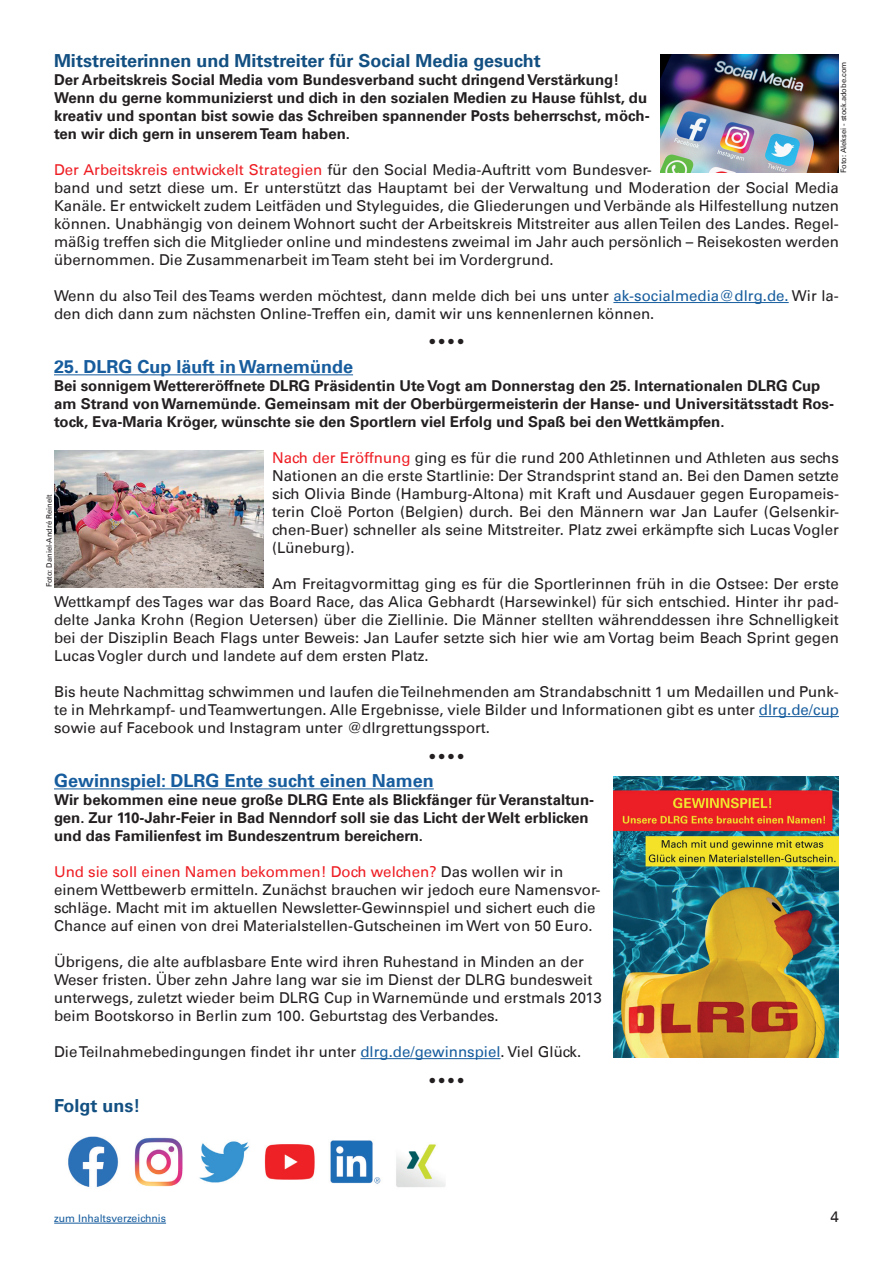
<style>
.page{position:relative;width:893px;height:1263px;background:#fff}
.page>*{position:absolute;margin:0;border:0;box-sizing:border-box;transform-origin:0 0}
.t1{font:700 18px "DLRG Univers";color:#175d9e}
.t2{font:700 18px "DLRG Univers";color:#135082}
.t3{font:15px/18px "DLRG Univers";color:#231f20}
.t4{font:700 15px/18px "DLRG Univers";color:#231f20}
.t5{font:10.5px "DLRG Univers";color:#175d9e}
.t6{font:7.5px "DLRG Univers";color:#231f20}
.s1{color:#ee1d23}
.s2{color:#175d9e}
</style>
<div class="page">
<hr style="left:54px;top:1223px;width:112px;height:1px;background:#175d9e">
<hr style="left:613px;top:302px;width:176px;height:1px;background:#175d9e">
<img style="left:660px;top:54px;width:179px;height:119px">
<hr style="left:54px;top:374px;width:299px;height:1px;background:#175d9e">
<hr style="left:759px;top:716px;width:80px;height:1px;background:#175d9e">
<img style="left:54px;top:450px;width:210px;height:138px">
<hr style="left:54px;top:788px;width:380px;height:1px;background:#175d9e">
<hr style="left:360px;top:1058px;width:140px;height:1px;background:#175d9e">
<img style="left:614px;top:776px;width:225px;height:282px">
<img style="left:68px;top:1136px;width:378px;height:51px">
<p class="t2" style="left:54px;top:50px;width:488px">Mitstreiterinnen und Mitstreiter für Social Media gesucht</p>
<p class="t4" style="left:54px;top:71px;width:597px">Der Arbeitskreis Social Media vom Bundesverband sucht dringend Verstärkung!<br>Wenn du gerne kommunizierst und dich in den sozialen Medien zu Hause fühlst, du kreativ und spontan bist sowie das Schreiben spannender Posts beherrschst, möch&shy;ten wir dich gern in unserem Team haben.</p>
<p class="t3" style="left:54px;top:161px;width:786px"><span class="s1">Der Arbeitskreis entwickelt Strategien</span> für den Social Media-Auftritt vom Bundesver-<br>band und setzt diese um. Er unterstützt das Hauptamt bei der Verwaltung und Moderation der Social Media Kanäle. Er entwickelt zudem Leitfäden und Styleguides, die Gliederungen und Verbände als Hilfestellung nutzen können. Unabhängig von deinem Wohnort sucht der Arbeitskreis Mitstreiter aus allen Teilen des Landes. Regel&shy;mäßig treffen sich die Mitglieder online und mindestens zweimal im Jahr auch persönlich – Reisekosten werden übernommen. Die Zusammenarbeit im Team steht bei im Vordergrund.</p>
<p class="t3" style="left:54px;top:287px;width:786px">Wenn du also Teil des Teams werden möchtest, dann melde dich bei uns unter <span class="s2">ak-socialmedia@dlrg.de.</span> Wir la&shy;den dich dann zum nächsten Online-Treffen ein, damit wir uns kennenlernen können.</p>
<p class="t6" style="left:839px;top:173px;width:113px;rotate:-90deg">Foto: Aleksei - stock.adobe.com</p>
<p class="t4" style="left:430px;top:333px;width:35px">• • • •</p>
<p class="t1" style="left:54px;top:356px;width:301px">25. DLRG Cup läuft in Warnemünde</p>
<p class="t4" style="left:54px;top:377px;width:782px">Bei sonnigem Wettereröffnete DLRG Präsidentin Ute Vogt am Donnerstag den 25. Internationalen DLRG Cup am Strand von Warnemünde. Gemeinsam mit der Oberbürgermeisterin der Hanse- und Universitätsstadt Ros&shy;tock, Eva-Maria Kröger, wünschte sie den Sportlern viel Erfolg und Spaß bei den Wettkämpfen.</p>
<p class="t3" style="left:272px;top:449px;width:568px;text-align:justify"><span class="s1">Nach der Eröffnung</span> ging es für die rund 200 Athletinnen und Athleten aus sechs Nationen an die erste Startlinie: Der Strandsprint stand an. Bei den Damen setzte sich Olivia Binde (Hamburg-Altona) mit Kraft und Ausdauer gegen Europameis&shy;terin Cloë Porton (Belgien) durch. Bei den Männern war Jan Laufer (Gelsenkir&shy;chen-Buer) schneller als seine Mitstreiter. Platz zwei erkämpfte sich Lucas Vogler (Lüneburg).</p>
<p class="t3" style="left:54px;top:575px;width:786px;text-align:justify;text-indent:218px">Am Freitagvormittag ging es für die Sportlerinnen früh in die Ostsee: Der erste Wettkampf des Tages war das Board Race, das Alica Gebhardt (Harsewinkel) für sich entschied. Hinter ihr pad&shy;delte Janka Krohn (Region Uetersen) über die Ziellinie. Die Männer stellten währenddessen ihre Schnelligkeit bei der Disziplin Beach Flags unter Beweis: Jan Laufer setzte sich hier wie am Vortag beim Beach Sprint gegen Lucas Vogler durch und landete auf dem ersten Platz.</p>
<p class="t3" style="left:54px;top:683px;width:786px;text-align:justify">Bis heute Nachmittag schwimmen und laufen die Teilnehmenden am Strandabschnitt 1 um Medaillen und Punk&shy;te in Mehrkampf- und Teamwertungen. Alle Ergebnisse, viele Bilder und Informationen gibt es unter <span class="s2">dlrg.de/cup </span>sowie auf Facebook und Instagram unter @dlrgrettungssport.</p>
<p class="t6" style="left:45px;top:587px;width:95px;rotate:-90deg">Foto: Daniel-André Reinelt</p>
<p class="t4" style="left:430px;top:747px;width:35px">• • • •</p>
<p class="t1" style="left:54px;top:770px;width:381px">Gewinnspiel: DLRG Ente sucht einen Namen</p>
<p class="t4" style="left:54px;top:791px;width:542px">Wir bekommen eine neue große DLRG Ente als Blickfänger für Veranstaltun&shy;gen. Zur 110-Jahr-Feier in Bad Nenndorf soll sie das Licht der Welt erblicken und das Familienfest im Bundeszentrum bereichern.</p>
<p class="t3" style="left:54px;top:863px;width:548px"><span class="s1">Und sie soll einen Namen bekommen! Doch welchen?</span> Das wollen wir in einem Wettbewerb ermitteln. Zunächst brauchen wir jedoch eure Namensvor&shy;schläge. Macht mit im aktuellen Newsletter-Gewinnspiel und sichert euch die Chance auf einen von drei Materialstellen-Gutscheinen im Wert von 50 Euro.</p>
<p class="t3" style="left:54px;top:953px;width:549px">Übrigens, die alte aufblasbare Ente wird ihren Ruhestand in Minden an der Weser fristen. Über zehn Jahre lang war sie im Dienst der DLRG bundesweit unterwegs, zuletzt wieder beim DLRG Cup in Warnemünde und erstmals 2013 beim Bootskorso in Berlin zum 100. Geburtstag des Verbandes.</p>
<p class="t3" style="left:54px;top:1043px;width:529px">Die Teilnahmebedingungen findet ihr unter <span class="s2">dlrg.de/gewinnspiel</span>. Viel Glück.</p>
<p class="t2" style="left:54px;top:1095px;width:88px">Folgt uns!</p>
<p class="t4" style="left:430px;top:1072px;width:35px">• • • •</p>
<p class="t5" style="left:54px;top:1212px;width:113px">zum Inhaltsverzeichnis</p>
<p class="t3" style="left:831px;top:1208px;width:10px">4</p>
</div>
